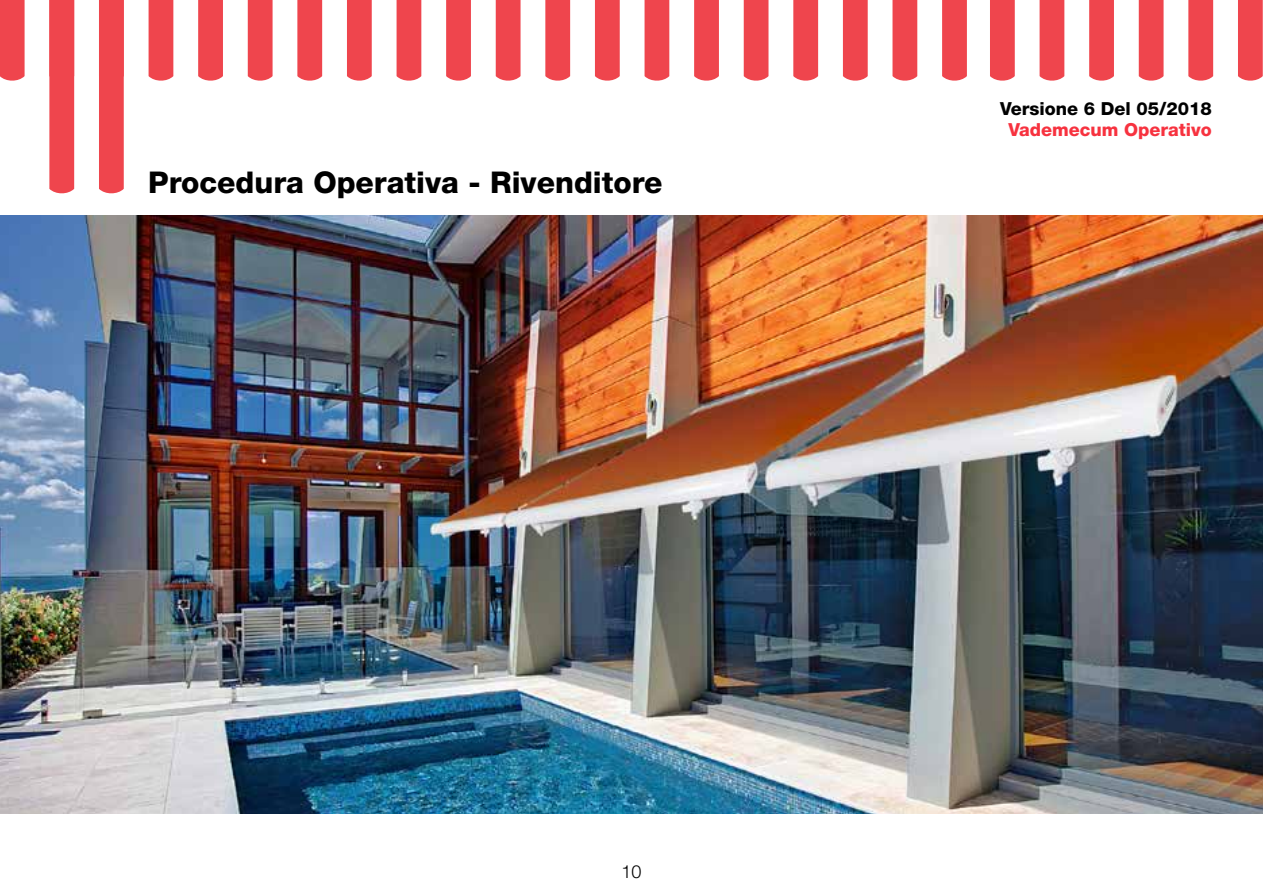
<style>
.page{position:relative;width:1263px;height:893px;background:#fff}
.page>*{position:absolute;margin:0;border:0;box-sizing:border-box;transform-origin:0 0}
.t1{font:800 30px "Helvetica Neue LT Std";color:#000}
.t2{font:800 18px "Helvetica Neue LT Std";color:#000}
.t3{font:800 18px "Helvetica Neue LT Std";color:#f7323f}
.t4{font:300 18px "Helvetica Neue LT Std";color:#000}
</style>
<div class="page">
<div style="left:0;top:0;width:25px;height:81px;background:#ef454d"></div>
<div style="left:149px;top:0;width:24px;height:81px;background:#ef454d"></div>
<div style="left:198px;top:0;width:25px;height:81px;background:#ef454d"></div>
<div style="left:248px;top:0;width:25px;height:81px;background:#ef454d"></div>
<div style="left:297px;top:0;width:25px;height:81px;background:#ef454d"></div>
<div style="left:347px;top:0;width:25px;height:81px;background:#ef454d"></div>
<div style="left:397px;top:0;width:24px;height:81px;background:#ef454d"></div>
<svg style="left:446px;top:0;width:25px;height:81px"></svg>
<div style="left:496px;top:0;width:24px;height:81px;background:#ef454d"></div>
<div style="left:545px;top:0;width:25px;height:81px;background:#ef454d"></div>
<div style="left:595px;top:0;width:25px;height:81px;background:#ef454d"></div>
<div style="left:644px;top:0;width:25px;height:81px;background:#ef454d"></div>
<svg style="left:694px;top:0;width:25px;height:81px"></svg>
<div style="left:744px;top:0;width:24px;height:81px;background:#ef454d"></div>
<div style="left:793px;top:0;width:25px;height:81px;background:#ef454d"></div>
<div style="left:843px;top:0;width:25px;height:81px;background:#ef454d"></div>
<div style="left:892px;top:0;width:25px;height:81px;background:#ef454d"></div>
<svg style="left:942px;top:0;width:25px;height:81px"></svg>
<div style="left:990px;top:0;width:25px;height:81px;background:#ef454d"></div>
<div style="left:1039px;top:0;width:25px;height:81px;background:#ef454d"></div>
<div style="left:1089px;top:0;width:25px;height:81px;background:#ef454d"></div>
<div style="left:1139px;top:0;width:24px;height:81px;background:#ef454d"></div>
<div style="left:1188px;top:0;width:25px;height:81px;background:#ef454d"></div>
<div style="left:1238px;top:0;width:25px;height:81px;background:#ef454d"></div>
<div style="left:49px;top:0;width:25px;height:194px;background:#ef454d"></div>
<div style="left:99px;top:0;width:25px;height:194px;background:#ef454d"></div>
<img style="left:0;top:215px;width:1263px;height:598px">
<p class="t1" style="left:148px;top:165px;width:515px">Procedura Operativa - Rivenditore</p>
<p class="t4" style="left:621px;top:861px;width:22px">10</p>
<p class="t2" style="left:1000px;top:98px;width:213px">Versione 6 Del 05/2018</p>
<p class="t3" style="left:1008px;top:119px;width:205px">Vademecum Operativo</p>
</div>
